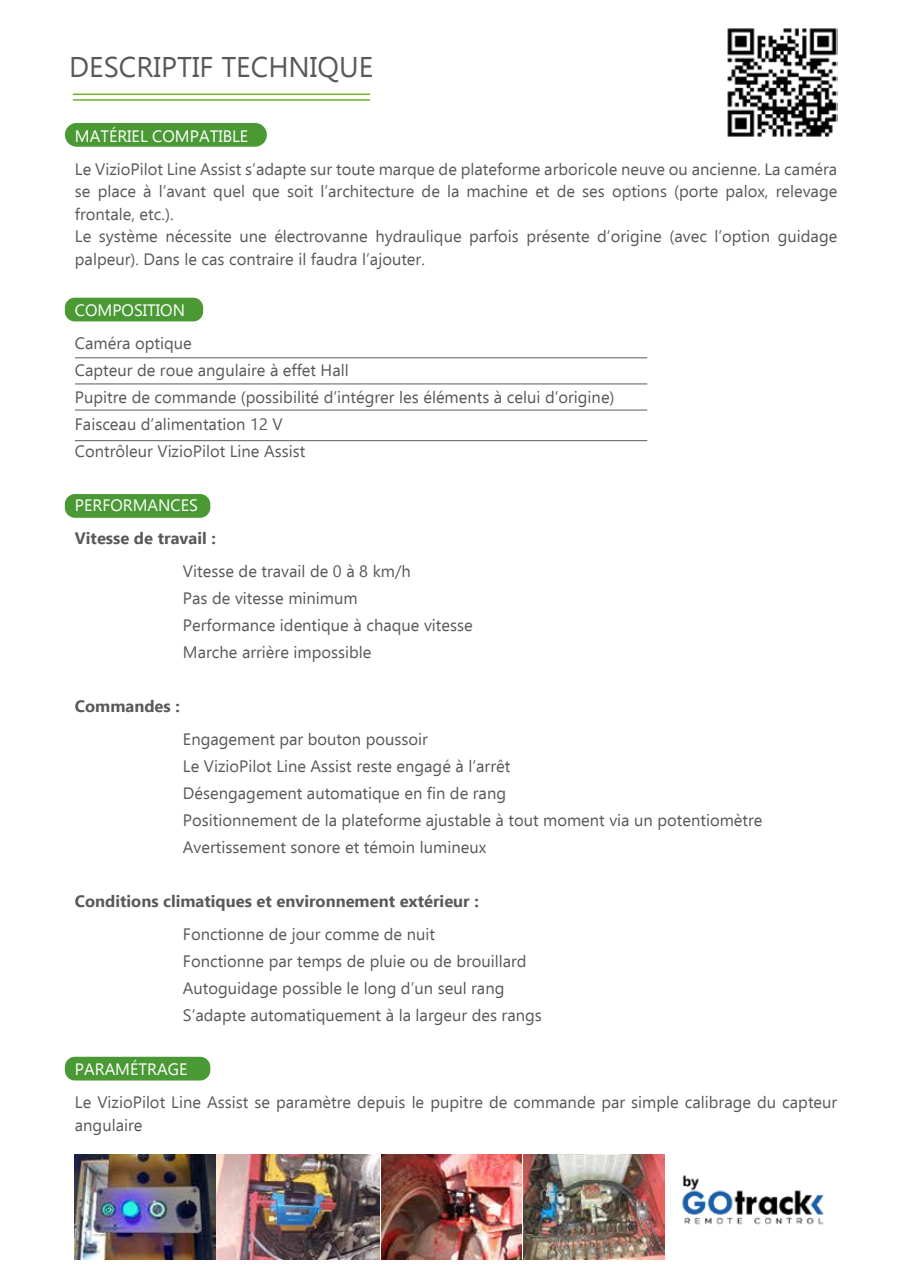
<style>
.page{position:relative;width:902px;height:1272px;background:#fff}
.page>*{position:absolute;margin:0;border:0;box-sizing:border-box;transform-origin:0 0}
.t1{font:28.5px "Ebrima";color:#59595b}
.t2{font:16.5px/27px "Ebrima";color:#59595b}
.t3{font:700 16.5px "Ebrima";color:#59595b}
.t4{font:16.5px "Ebrima";color:#fff}
.s1{color:#fff}
.s2{color:#5a5a5b}
</style>
<div class="page">
<div style="left:65px;top:123px;width:202px;height:24px;background:#4a9934;border-radius:12px"></div>
<div style="left:65px;top:298px;width:138px;height:23px;background:#4a9934;border-radius:10px"></div>
<div style="left:65px;top:494px;width:145px;height:24px;background:#4a9934;border-radius:10px"></div>
<div style="left:65px;top:1056px;width:145px;height:24px;background:#4a9934;border-radius:10px"></div>
<hr style="left:73px;top:94px;width:297px;height:1px;background:#77ae2b">
<hr style="left:73px;top:99px;width:297px;height:2px;background:#77ae2b">
<hr style="left:75px;top:440px;width:572px;height:1px;background:#5a5a5b">
<hr style="left:75px;top:357px;width:572px;height:1px;background:#5a5a5b">
<hr style="left:75px;top:383px;width:572px;height:1px;background:#5a5a5b">
<hr style="left:75px;top:409px;width:572px;height:1px;background:#5a5a5b">
<img style="left:682px;top:1175px;width:142px;height:50px">
<img style="left:524px;top:1154px;width:140px;height:105px">
<img style="left:75px;top:1154px;width:140px;height:105px">
<img style="left:382px;top:1154px;width:140px;height:105px">
<img style="left:727px;top:28px;width:110px;height:109px">
<img style="left:217px;top:1154px;width:162px;height:105px">
<h1 class="t1" style="left:69px;top:46px;width:305px">DESCRIPTIF TECHNIQUE</h1>
<p class="t2" style="left:75px;top:119px;width:763px;line-height:33px"><span class="s1">MATÉRIEL COMPATIBLE<br></span>Le <span class="s2">VizioPilot Line Assist</span> s’adapte sur toute marque de plateforme arboricole neuve ou ancienne. La caméra</p>
<p class="t2" style="left:75px;top:179px;width:763px;line-height:22.5px">se place à l’avant quel que soit l’architecture de la machine et de ses options (porte palox, relevage frontale, etc.).<br>Le système nécessite une électrovanne hydraulique parfois présente d’origine (avec l’option guidage palpeur). Dans le cas contraire il faudra l’ajouter.</p>
<p class="t4" style="left:75px;top:298px;width:112px">COMPOSITION</p>
<p class="t2" style="left:75px;top:329px;width:541px">Caméra optique<br>Capteur de roue angulaire à effet Hall<br>Pupitre de commande (possibilité d’intégrer les éléments à celui d’origine)<br>Faisceau d’alimentation 12 V<br>Contrôleur <span class="s2">VizioPilot Line Assist</span></p>
<p class="t4" style="left:75px;top:492px;width:124px">PERFORMANCES</p>
<p class="t3" style="left:75px;top:525px;width:142px">Vitesse de travail :</p>
<p class="t2" style="left:183px;top:557px;width:291px">Vitesse de travail de 0 à 8 km/h<br>Pas de vitesse minimum<br>Performance identique à chaque vitesse<br>Marche arrière impossible</p>
<p class="t3" style="left:75px;top:693px;width:106px">Commandes :</p>
<p class="t2" style="left:183px;top:725px;width:581px">Engagement par bouton poussoir<br>Le <span class="s2">VizioPilot Line Assist</span> reste engagé à l’arrêt<br>Désengagement automatique en fin de rang<br>Positionnement de la plateforme ajustable à tout moment via un potentiomètre Avertissement sonore et témoin lumineux</p>
<p class="t3" style="left:75px;top:888px;width:405px">Conditions climatiques et environnement extérieur :</p>
<p class="t2" style="left:183px;top:920px;width:360px">Fonctionne de jour comme de nuit<br>Fonctionne par temps de pluie ou de brouillard Autoguidage possible le long d’un seul rang S’adapte automatiquement à la largeur des rangs</p>
<p class="t2" style="left:75px;top:1052px;width:763px;line-height:33px"><span class="s1">PARAMÉTRAGE<br></span>Le <span class="s2">VizioPilot Line Assist</span> se paramètre depuis le pupitre de commande par simple calibrage du capteur</p>
<p class="t2" style="left:75px;top:1110px;width:69px">angulaire</p>
</div>
